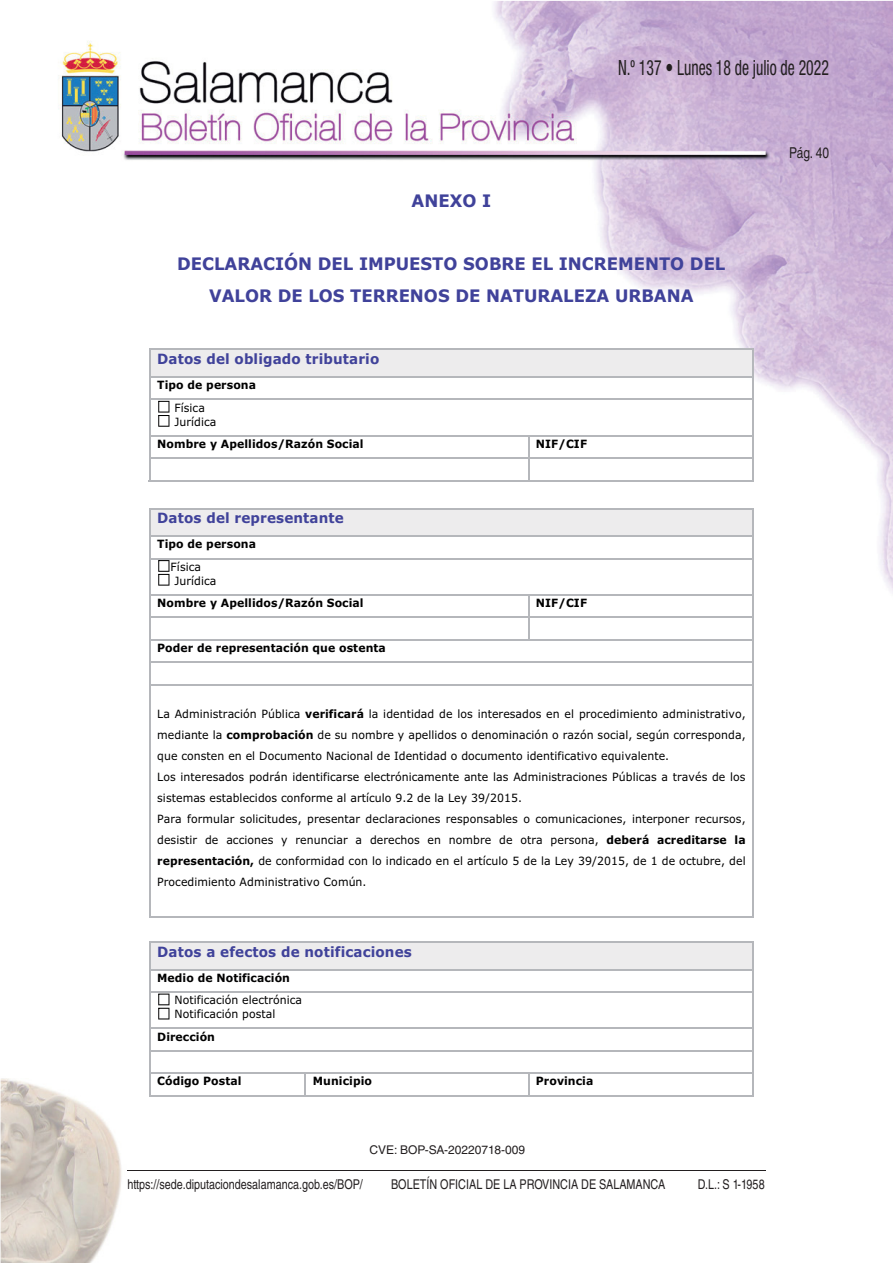
<style>
.page{position:relative;width:893px;height:1263px;background:#fff}
.page>*{position:absolute;margin:0;border:0;box-sizing:border-box;transform-origin:0 0}
.t1{font:condensed 21px "Helvetica Neue LT Std";color:#231f20;scale:.75 1}
.t2{font:700 17.25px/31.5px "Verdana";color:#40429a;text-align:center;scale:.96 1}
.t3{font:15px "Helvetica LT Std";color:#231f20;scale:.8 1}
.t4{font:700 14.1px "Verdana";letter-spacing:.01em;color:#40429a;scale:.96 1}
.t5{font:13.5px "Helvetica LT Std";color:#231f20;scale:.8 1}
.t6{font:12px "Helvetica LT Std";color:#231f20}
.t7{font:11.4px/21px "Verdana";letter-spacing:.005em;color:#000;scale:.96 1}
.t8{font:700 11.4px "Verdana";letter-spacing:.005em;color:#000;scale:.96 1}
.s1{font-weight:700}
</style>
<div class="page">
<img style="left:1px;top:1px;width:891px;height:1262px">
<hr style="left:127px;top:1170px;width:638px;height:1px;background:#231f20">
<div style="left:150px;top:350px;width:602px;height:26px;background:#edeced"></div>
<hr style="left:149px;top:349px;width:604px;height:1px;background:#b5b7bb">
<hr style="left:149px;top:376px;width:604px;height:2px;background:#b5b7bb">
<svg style="left:149px;top:350px;width:1px;height:49px"></svg>
<svg style="left:752px;top:350px;width:1px;height:49px"></svg>
<svg style="left:158px;top:401px;width:11px;height:26px"></svg>
<hr style="left:149px;top:399px;width:604px;height:1px;background:#b5b7bb">
<hr style="left:149px;top:400px;width:1px;height:35px;background:#b5b7bb">
<hr style="left:752px;top:400px;width:1px;height:35px;background:#b5b7bb">
<hr style="left:149px;top:435px;width:604px;height:2px;background:#b5b7bb">
<hr style="left:149px;top:457px;width:604px;height:2px;background:#b5b7bb">
<svg style="left:149px;top:437px;width:1px;height:43px"></svg>
<hr style="left:149px;top:480px;width:379px;height:2px;background:#b5b7bb">
<svg style="left:528px;top:437px;width:1px;height:45px"></svg>
<hr style="left:529px;top:480px;width:223px;height:2px;background:#b5b7bb">
<svg style="left:752px;top:437px;width:1px;height:45px"></svg>
<div style="left:150px;top:509px;width:602px;height:27px;background:#edeced"></div>
<hr style="left:149px;top:508px;width:604px;height:1px;background:#b5b7bb">
<hr style="left:149px;top:536px;width:604px;height:1px;background:#b5b7bb">
<svg style="left:149px;top:509px;width:1px;height:49px"></svg>
<svg style="left:752px;top:509px;width:1px;height:49px"></svg>
<svg style="left:158px;top:560px;width:11px;height:26px"></svg>
<hr style="left:149px;top:558px;width:604px;height:1px;background:#b5b7bb">
<hr style="left:149px;top:559px;width:1px;height:35px;background:#b5b7bb">
<hr style="left:752px;top:559px;width:1px;height:35px;background:#b5b7bb">
<hr style="left:149px;top:594px;width:604px;height:2px;background:#b5b7bb">
<hr style="left:149px;top:617px;width:604px;height:1px;background:#b5b7bb">
<svg style="left:528px;top:596px;width:1px;height:43px"></svg>
<hr style="left:149px;top:639px;width:604px;height:2px;background:#b5b7bb">
<hr style="left:149px;top:662px;width:604px;height:1px;background:#b5b7bb">
<svg style="left:149px;top:596px;width:1px;height:88px"></svg>
<svg style="left:752px;top:596px;width:1px;height:88px"></svg>
<hr style="left:149px;top:684px;width:604px;height:1px;background:#b5b7bb">
<hr style="left:149px;top:685px;width:1px;height:233px;background:#b5b7bb">
<hr style="left:149px;top:917px;width:603px;height:1px;background:#b5b7bb">
<hr style="left:752px;top:685px;width:1px;height:233px;background:#b5b7bb">
<div style="left:150px;top:943px;width:602px;height:26px;background:#edeced"></div>
<hr style="left:149px;top:941px;width:604px;height:2px;background:#b5b7bb">
<hr style="left:149px;top:969px;width:604px;height:1px;background:#b5b7bb">
<svg style="left:149px;top:943px;width:1px;height:49px"></svg>
<svg style="left:752px;top:943px;width:1px;height:49px"></svg>
<svg style="left:158px;top:994px;width:11px;height:26px"></svg>
<hr style="left:149px;top:992px;width:604px;height:1px;background:#b5b7bb">
<hr style="left:149px;top:993px;width:1px;height:35px;background:#b5b7bb">
<hr style="left:752px;top:993px;width:1px;height:35px;background:#b5b7bb">
<hr style="left:149px;top:1028px;width:604px;height:1px;background:#b5b7bb">
<hr style="left:149px;top:1050px;width:604px;height:2px;background:#b5b7bb">
<hr style="left:149px;top:1073px;width:604px;height:1px;background:#b5b7bb">
<svg style="left:149px;top:1029px;width:1px;height:66px"></svg>
<hr style="left:149px;top:1095px;width:155px;height:2px;background:#b5b7bb">
<hr style="left:304px;top:1074px;width:2px;height:23px;background:#b5b7bb">
<hr style="left:306px;top:1095px;width:222px;height:2px;background:#b5b7bb">
<svg style="left:528px;top:1074px;width:1px;height:23px"></svg>
<hr style="left:529px;top:1095px;width:223px;height:2px;background:#b5b7bb">
<svg style="left:752px;top:1029px;width:1px;height:68px"></svg>
<h1 class="t1" style="left:618px;top:60px;width:282px">N.º 137 • Lunes 18 de julio de 2022</h1>
<h2 class="t2" style="left:411px;top:187px;width:84px">ANEXO I</h2>
<h2 class="t2" style="left:177px;top:250px;width:572px">DECLARACIÓN DEL IMPUESTO SOBRE EL INCREMENTO DEL<br>VALOR DE LOS TERRENOS DE NATURALEZA URBANA</h2>
<p class="t4" style="left:157px;top:354px;width:233px">Datos del obligado tributario</p>
<p class="t8" style="left:157px;top:380px;width:104px">Tipo de persona</p>
<p class="t7" style="left:174px;top:401px;width:45px;line-height:14.1px">Física<br>Jurídica</p>
<p class="t8" style="left:157px;top:439px;width:216px">Nombre y Apellidos/Razón Social</p>
<p class="t8" style="left:536px;top:439px;width:55px">NIF/CIF</p>
<p class="t4" style="left:157px;top:513px;width:196px">Datos del representante</p>
<p class="t8" style="left:157px;top:540px;width:104px">Tipo de persona</p>
<p class="t7" style="left:174px;top:561px;width:45px;line-height:13.8px;text-indent:-4px">Física<br>Jurídica</p>
<p class="t8" style="left:157px;top:598px;width:216px">Nombre y Apellidos/Razón Social</p>
<p class="t8" style="left:536px;top:598px;width:55px">NIF/CIF</p>
<p class="t8" style="left:157px;top:643px;width:239px">Poder de representación que ostenta</p>
<p class="t7" style="left:157px;top:704px;width:614px">La Administración Pública <span class="s1">verificará</span> la identidad de los interesados en el procedimiento administrativo, mediante la <span class="s1">comprobación</span> de su nombre y apellidos o denominación o razón social, según corresponda, que consten en el Documento Nacional de Identidad o documento identificativo equivalente.<br>Los interesados podrán identificarse electrónicamente ante las Administraciones Públicas a través de los sistemas establecidos conforme al artículo 9.2 de la Ley 39/2015.<br>Para formular solicitudes, presentar declaraciones responsables o comunicaciones, interponer recursos, desistir de acciones y renunciar a derechos en nombre de otra persona, <span class="s1">deberá acreditarse la representación,</span> de conformidad con lo indicado en el artículo 5 de la Ley 39/2015, de 1 de octubre, del Procedimiento Administrativo Común.</p>
<p class="t4" style="left:157px;top:946px;width:267px">Datos a efectos de notificaciones</p>
<p class="t8" style="left:157px;top:973px;width:140px">Medio de Notificación</p>
<p class="t7" style="left:174px;top:994px;width:134px;line-height:14.1px">Notificación electrónica<br>Notificación postal</p>
<p class="t8" style="left:157px;top:1032px;width:62px">Dirección</p>
<p class="t8" style="left:157px;top:1077px;width:89px">Código Postal</p>
<p class="t8" style="left:313px;top:1077px;width:63px">Municipio</p>
<p class="t8" style="left:536px;top:1077px;width:61px">Provincia</p>
<p class="t6" style="left:369px;top:1145px;width:157px">CVE: BOP-SA-20220718-009</p>
<p class="t5" style="left:127px;top:1179px;width:296px">https://sede.diputaciondesalamanca.gob.es/BOP/</p>
<p class="t5" style="left:391px;top:1179px;width:344px">BOLETÍN OFICIAL DE LA PROVINCIA DE SALAMANCA</p>
<p class="t5" style="left:698px;top:1179px;width:85px">D.L.: S 1-1958</p>
<h3 class="t3" style="left:789px;top:147px;width:51px">Pág. 40</h3>
</div>
